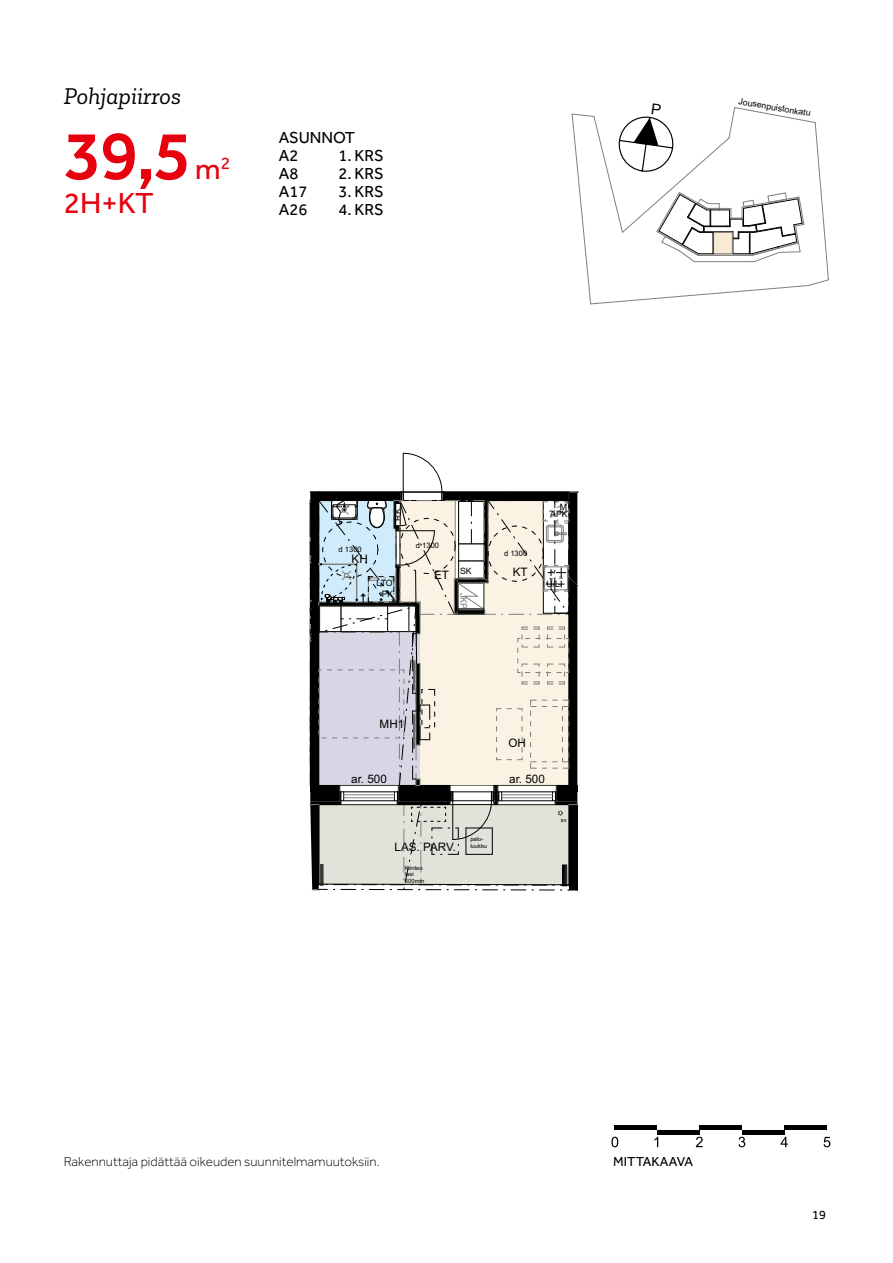
<style>
.page{position:relative;width:893px;height:1263px;background:#fff}
.page>*{position:absolute;margin:0;border:0;box-sizing:border-box;transform-origin:0 0}
.Otsikko{font:500 70.5px "Effra";color:#e7000e}
.Otsikko-2{font:30px "Effra";color:#e7000e}
.Otsikko_Zilla_italic{font:italic 24px "Zilla Slab";color:#000}
.Otsikko-3{font:16.5px/18px "Effra";color:#000}
.Otsikko-4{font:300 13.5px "Effra";color:#000}
.Otsikko-5{font:13.5px "Effra";letter-spacing:.01em;color:#000}
.t1{font:12.75px "Effra";color:#000}
.t2{font:11.7px "Arial";color:#000}
.t3{font:9px "Helvetica";color:#817f7b}
.t4{font:8.7px/10.9px "Arial";color:#000;text-align:right}
.t5{font:7.65px "Arial";color:#000}
.t6{font:5.85px/6.8px "Arial";color:#000}
</style>
<div class="page">
<div style="left:614px;top:1125px;width:43px;height:5px;background:#000"></div>
<hr style="left:657px;top:1130px;width:42px;height:4px;background:#000">
<div style="left:699px;top:1125px;width:43px;height:5px;background:#000"></div>
<hr style="left:742px;top:1130px;width:42px;height:4px;background:#000">
<div style="left:784px;top:1125px;width:43px;height:5px;background:#000"></div>
<svg style="left:611px;top:1137px;width:7px;height:10px"></svg>
<svg style="left:654px;top:1137px;width:4px;height:10px"></svg>
<svg style="left:696px;top:1137px;width:7px;height:10px"></svg>
<svg style="left:738px;top:1137px;width:7px;height:10px"></svg>
<svg style="left:781px;top:1137px;width:7px;height:10px"></svg>
<svg style="left:823px;top:1137px;width:7px;height:10px"></svg>
<svg style="left:310px;top:452px;width:268px;height:439px"></svg>
<svg style="left:572px;top:107px;width:257px;height:198px"></svg>
<p class="Otsikko_Zilla_italic" style="left:64px;top:83px;width:119px">Pohjapiirros</p>
<p class="Otsikko" style="left:64px;top:113px;width:130px">39,5</p>
<p class="Otsikko-2" style="left:64px;top:186px;width:92px">2H+KT</p>
<p class="Otsikko-2" style="left:195px;top:151px;width:37px">m<sup>2</sup></p>
<p class="Otsikko-3" style="left:279px;top:128px;width:78px">ASUNNOT<br>A2</p>
<p class="Otsikko-3" style="left:338px;top:146px;width:47px">1. KRS</p>
<p class="Otsikko-3" style="left:279px;top:164px;width:21px">A8</p>
<p class="Otsikko-3" style="left:338px;top:164px;width:47px">2. KRS</p>
<p class="Otsikko-3" style="left:279px;top:182px;width:30px">A17</p>
<p class="Otsikko-3" style="left:338px;top:182px;width:47px">3. KRS</p>
<p class="Otsikko-3" style="left:279px;top:200px;width:30px">A26</p>
<p class="Otsikko-3" style="left:338px;top:200px;width:47px">4. KRS</p>
<p class="t4" style="left:740px;top:95px;width:74px;rotate:10deg">Jousenpuistonkatu</p>
<p class="t4" style="left:392px;top:521px;width:14px;rotate:-90deg">RK</p>
<p class="t5" style="left:339px;top:544px;width:25px">d 1300</p>
<p class="t2" style="left:352px;top:551px;width:18px">KH</p>
<p class="t4" style="left:377px;top:578px;width:18px">LTO<br>PK</p>
<p class="t5" style="left:416px;top:540px;width:25px">d 1300</p>
<p class="t2" style="left:434px;top:567px;width:16px">ET</p>
<p class="t4" style="left:460px;top:565px;width:13px">SK</p>
<p class="t3" style="left:469px;top:592px;width:18px;rotate:90deg">JKP</p>
<p class="t5" style="left:504px;top:548px;width:25px">d 1300</p>
<p class="t2" style="left:513px;top:564px;width:16px">KT</p>
<p class="t4" style="left:560px;top:502px;width:9px">M</p>
<p class="t4" style="left:550px;top:509px;width:19px">APK</p>
<p class="t4" style="left:546px;top:578px;width:15px">U/L</p>
<p class="t2" style="left:380px;top:716px;width:26px">MH1</p>
<p class="t2" style="left:509px;top:735px;width:19px">OH</p>
<p class="t2" style="left:351px;top:770px;width:37px">ar. 500</p>
<p class="t2" style="left:509px;top:770px;width:37px">ar. 500</p>
<p class="t2" style="left:395px;top:839px;width:63px">LAS. PARV.</p>
<p class="t6" style="left:405px;top:864px;width:21px">Kiinteä lasi<br>600mm</p>
<p class="t6" style="left:470px;top:836px;width:18px">palo&shy;luukku</p>
<p class="t6" style="left:561px;top:817px;width:7px">sv</p>
<p class="Otsikko-4" style="left:64px;top:1153px;width:317px">Rakennuttaja pidättää oikeuden suunnitelmamuutoksiin.</p>
<p class="Otsikko-5" style="left:613px;top:1153px;width:82px">MITTAKAAVA</p>
<p class="t1" style="left:812px;top:1207px;width:15px">19</p>
</div>
